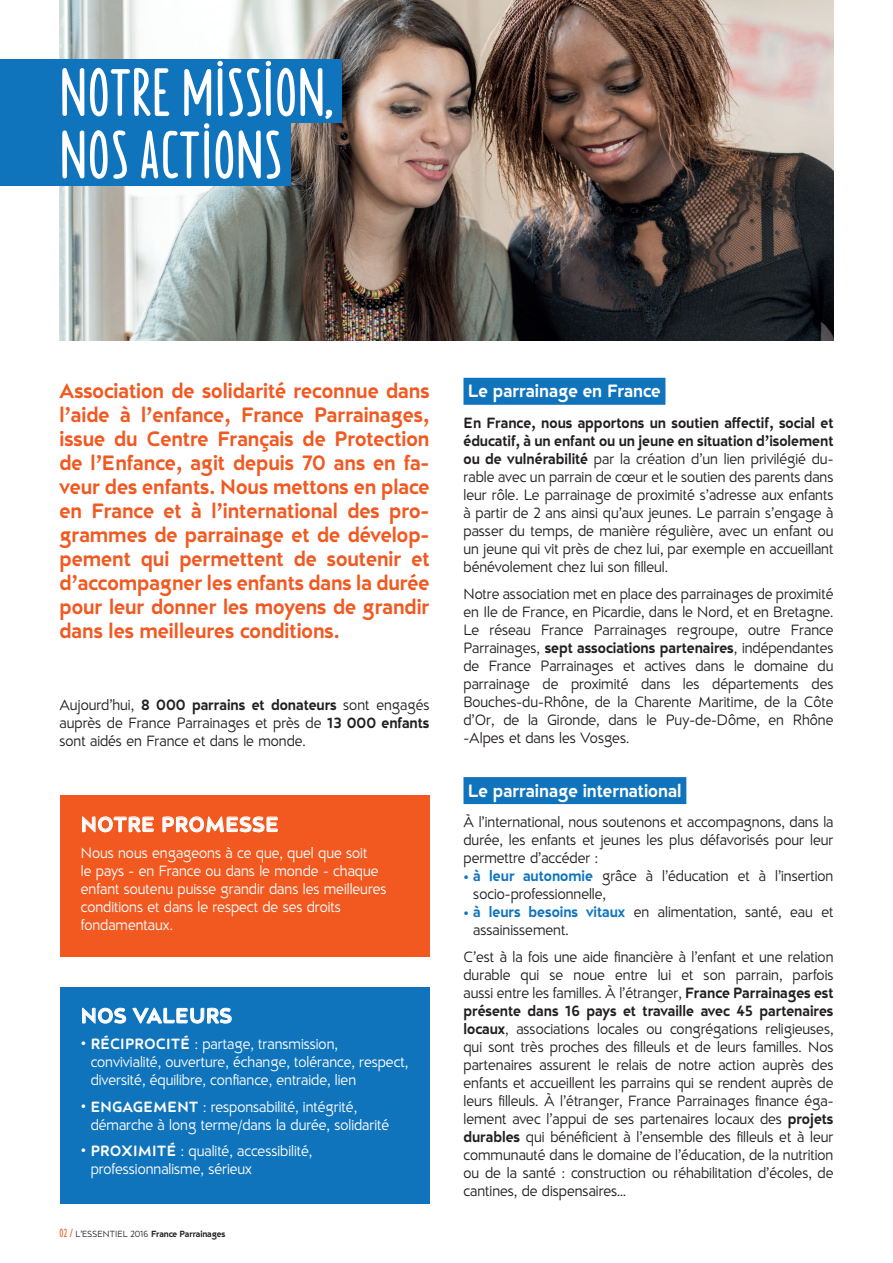
<style>
.page{position:relative;width:893px;height:1263px;background:#fff}
.page>*{position:absolute;margin:0;border:0;box-sizing:border-box;transform-origin:0 0}
.t1{font:68.25px/62.4px "Borden";color:#fff}
.t2{font:700 21px/24px "D Hanna Soft";color:#f15921;text-align:justify}
.t3{font:700 21px "D Hanna Soft";letter-spacing:.02em;color:#fff}
.t4{font:700 18px "D Hanna Soft";color:#fff}
.t5{font:15px/18px "D Hanna Soft";color:#231f20;text-align:justify}
.t6{font:15px/18px "D Hanna Soft";color:#fff}
.t7{font:700 9px "D Hanna Soft";letter-spacing:-.01em;color:#231f20}
.s1{font-weight:700}
.s2{font-family:"Borden";font-weight:400;font-size:12px;color:#f15921}
.s3{font-weight:400}
.s4{color:#1074bc}
.s5{font-weight:700;color:#1074bc}
</style>
<div class="page">
<img style="left:60px;top:0;width:773px;height:340px">
<div style="left:0;top:60px;width:342px;height:63px;background:#1074bc"></div>
<div style="left:0;top:122px;width:290px;height:64px;background:#1074bc"></div>
<div style="left:60px;top:795px;width:369px;height:162px;background:#f15921"></div>
<svg style="left:82px;top:816px;width:72px;height:16px"></svg>
<svg style="left:162px;top:816px;width:116px;height:17px"></svg>
<div style="left:60px;top:986px;width:369px;height:217px;background:#1074bc"></div>
<svg style="left:82px;top:1007px;width:44px;height:17px"></svg>
<svg style="left:132px;top:1007px;width:100px;height:17px"></svg>
<div style="left:463px;top:378px;width:202px;height:27px;background:#1074bc"></div>
<div style="left:463px;top:777px;width:223px;height:27px;background:#1074bc"></div>
<h1 class="t1" style="left:60px;top:58px;width:275px">NOTRE MISSION,<br>NOS ACTIONS</h1>
<p class="t2" style="left:60px;top:379px;width:371px">Association de solidarité reconnue dans l’aide à l’enfance, France Parrainages, issue du Centre Français de Protection de l’Enfance, agit depuis 70 ans en fa&shy;veur des enfants. Nous mettons en place en France et à l’international des pro&shy;grammes de parrainage et de dévelop&shy;pement qui permettent de soutenir et d’accompagner les enfants dans la durée pour leur donner les moyens de grandir dans les meilleures conditions.</p>
<p class="t5" style="left:60px;top:696px;width:371px">Aujourd’hui, <span class="s1">8 000 parrains et donateurs</span> sont engagés auprès de France Parrainages et près de <span class="s1">13 000 enfants </span>sont aidés en France et dans le monde.</p>
<h2 class="t3" style="left:81px;top:811px;width:200px">NOTRE PROMESSE</h2>
<p class="t6" style="left:81px;top:844px;width:307px">Nous nous engageons à ce que, quel que soit<br>le pays - en France ou dans le monde - chaque enfant soutenu puisse grandir dans les meilleures conditions et dans le respect de ses droits fondamentaux.</p>
<h2 class="t3" style="left:81px;top:1002px;width:153px">NOS VALEURS</h2>
<p class="t6" style="left:91px;top:1035px;width:319px;text-indent:-10px">• <span class="s1">RÉCIPROCITÉ</span> : partage, transmission, convivialité, ouverture, échange, tolérance, respect, diversité, équilibre, confiance, entraide, lien</p>
<p class="t6" style="left:91px;top:1098px;width:300px;text-indent:-10px">• <span class="s1">ENGAGEMENT</span> : responsabilité, intégrité, démarche à long terme/dans la durée, solidarité</p>
<p class="t6" style="left:91px;top:1142px;width:223px;text-indent:-10px">• <span class="s1">PROXIMITÉ</span> : qualité, accessibilité, professionnalisme, sérieux</p>
<p class="t7" style="left:60px;top:1228px;width:167px"><span class="s2">02 /</span> <span class="s3">L’ESSENTIEL 2016</span> France Parrainages</p>
<p class="t4" style="left:468px;top:379px;width:194px">Le parrainage en France</p>
<p class="t5" style="left:463px;top:414px;width:371px"><span class="s1">En France, nous apportons un soutien affectif, social et éducatif, à un enfant ou un jeune en situation d’isolement ou de vulnérabilité</span> par la création d’un lien privilégié du&shy;rable avec un parrain de cœur et le soutien des parents dans leur rôle. Le parrainage de proximité s’adresse aux enfants à partir de 2 ans ainsi qu’aux jeunes. Le parrain s’engage à passer du temps, de manière régulière, avec un enfant ou un jeune qui vit près de chez lui, par exemple en accueillant bénévolement chez lui son filleul.</p>
<p class="t5" style="left:463px;top:585px;width:371px">Notre association met en place des parrainages de proximité en Ile de France, en Picardie, dans le Nord, et en Bretagne.<br>Le réseau France Parrainages regroupe, outre France Parrainages, <span class="s1">sept associations partenaires</span>, indépendantes de France Parrainages et actives dans le domaine du parrainage de proximité dans les départements des Bouches-du-Rhône, de la Charente Maritime, de la Côte d’Or, de la Gironde, dans le Puy-de-Dôme, en Rhône -Alpes et dans les Vosges.</p>
<p class="t4" style="left:468px;top:779px;width:215px">Le parrainage international</p>
<p class="t5" style="left:463px;top:813px;width:371px">À l’international, nous soutenons et accompagnons, dans la durée, les enfants et jeunes les plus défavorisés pour leur permettre d’accéder :</p>
<p class="t5" style="left:473px;top:867px;width:362px;text-indent:-10px"><span class="s4">•</span> <span class="s5">à leur autonomie</span> grâce à l’éducation et à l’insertion socio-professionnelle,</p>
<p class="t5" style="left:473px;top:903px;width:362px;text-indent:-10px"><span class="s4">•</span> <span class="s5">à leurs besoins vitaux</span> en alimentation, santé, eau et assainissement.</p>
<p class="t5" style="left:463px;top:948px;width:371px">C’est à la fois une aide financière à l’enfant et une relation durable qui se noue entre lui et son parrain, parfois aussi entre les familles. À l’étranger, <span class="s1">France Parrainages est présente dans 16 pays et travaille avec 45 partenaires locaux</span>, associations locales ou congrégations religieuses, qui sont très proches des filleuls et de leurs familles. Nos partenaires assurent le relais de notre action auprès des enfants et accueillent les parrains qui se rendent auprès de leurs filleuls. À l’étranger, France Parrainages finance éga&shy;lement avec l’appui de ses partenaires locaux des <span class="s1">projets durables</span> qui bénéficient à l’ensemble des filleuls et à leur communauté dans le domaine de l’éducation, de la nutrition ou de la santé : construction ou réhabilitation d’écoles, de cantines, de dispensaires…</p>
</div>
